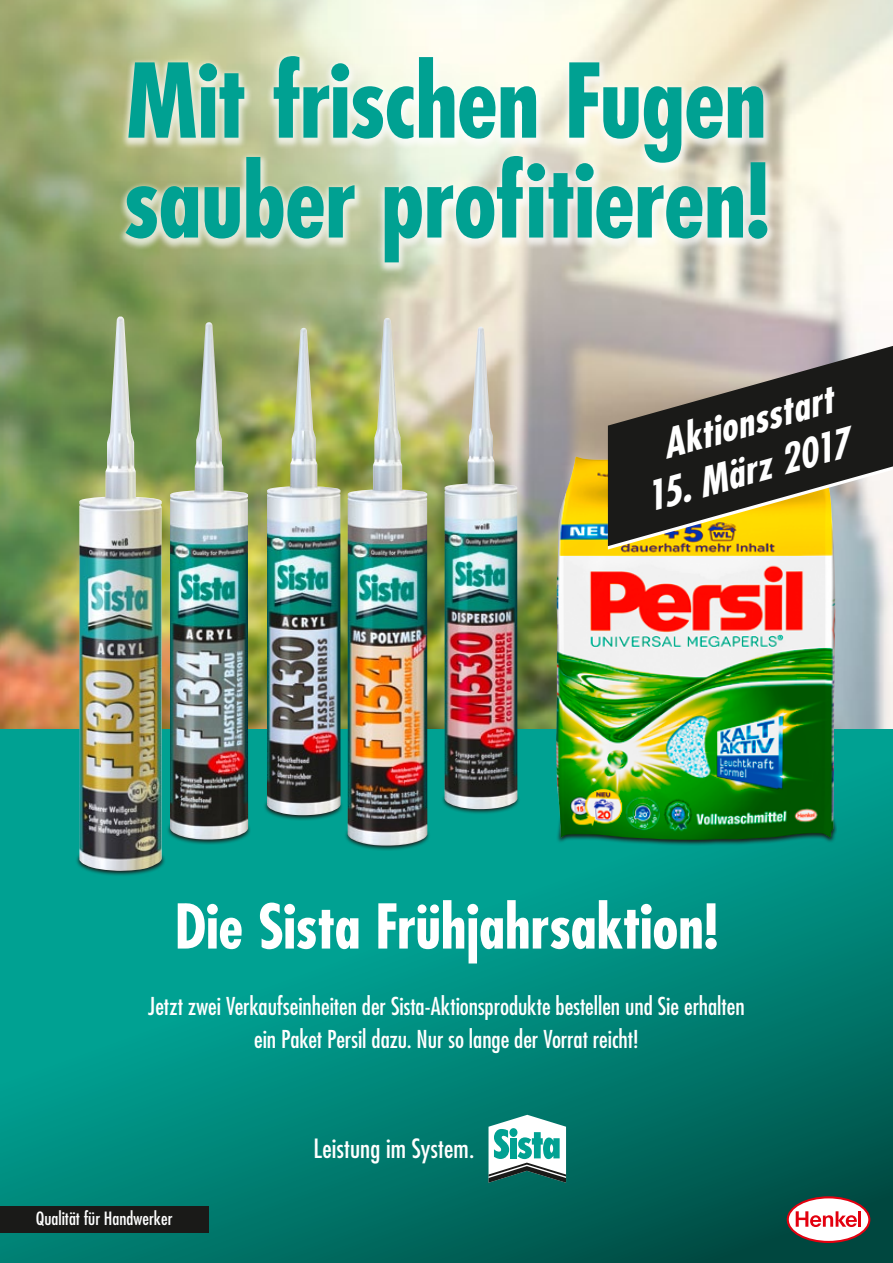
<style>
.page{position:relative;width:893px;height:1263px;background:#fff}
.page>*{position:absolute;margin:0;border:0;box-sizing:border-box;transform-origin:0 0}
.t1{font:700 condensed 99.9px/99.9px "Futura Std";letter-spacing:-.01em;color:#00a192}
.t2{font:700 condensed 60px "Futura Std";letter-spacing:-.01em;color:#fff}
.t3{font:italic 700 condensed 39px "Futura Std";color:#fff}
.t4{font:condensed 25.8px "Futura Std";letter-spacing:.005em;color:#fff}
.t5{font:condensed 24px/33px "Futura Std";letter-spacing:-.005em;color:#fff;text-align:center}
.t6{font:condensed 17.85px "Futura Std";color:#fff}
</style>
<div class="page">
<img style="left:0;top:0;width:893px;height:729px">
<svg style="left:0;top:729px;width:893px;height:534px;background:#00877a"></svg>
<svg style="left:787px;top:1196px;width:83px;height:47px"></svg>
<div style="left:789px;top:1198px;width:79px;height:43px;background:#fff;border-radius:50%"></div>
<hr style="left:858px;top:1211px;width:3px;height:16px;background:#e3000f">
<svg style="left:796px;top:1211px;width:61px;height:16px"></svg>
<div style="left:0;top:1206px;width:208px;height:26px;background:#1a1a18"></div>
<svg style="left:488px;top:1115px;width:78px;height:68px"></svg>
<svg style="left:75px;top:844px;width:90px;height:33px"></svg>
<img style="left:79px;top:316px;width:83px;height:555px">
<svg style="left:166px;top:814px;width:85px;height:31px"></svg>
<img style="left:170px;top:322px;width:78px;height:518px">
<svg style="left:344px;top:819px;width:87px;height:32px"></svg>
<img style="left:348px;top:318px;width:79px;height:528px">
<svg style="left:441px;top:785px;width:80px;height:30px"></svg>
<img style="left:445px;top:327px;width:72px;height:482px">
<svg style="left:263px;top:791px;width:81px;height:30px"></svg>
<img style="left:267px;top:328px;width:74px;height:487px">
<div style="left:118px;top:51px;width:659px;height:224px;background:#fff;opacity:.7"></div>
<svg style="left:556px;top:814px;width:281px;height:32px;background:#04867a"></svg>
<img style="left:556px;top:456px;width:279px;height:384px">
<svg style="left:608px;top:546px;width:285px;height:3px"></svg>
<svg style="left:608px;top:342px;width:285px;height:204px;background:#655e47"></svg>
<h1 class="t1" style="left:123px;top:51px;width:649px">Mit frischen Fugen sauber profitieren!</h1>
<h3 class="t3" style="left:656px;top:423px;width:177px;rotate:-16deg">Aktionsstart</h3>
<h3 class="t3" style="left:639px;top:476px;width:211px;rotate:-16deg">15. März 2017</h3>
<h2 class="t2" style="left:175px;top:889px;width:545px">Die Sista Frühjahrsaktion!</h2>
<p class="t5" style="left:148px;top:989px;width:598px">Jetzt zwei Verkaufseinheiten der Sista-Aktionsprodukte bestellen und Sie erhalten ein Paket Persil dazu. Nur so lange der Vorrat reicht!</p>
<p class="t6" style="left:36px;top:1208px;width:138px">Qualität für Handwerker</p>
<p class="t4" style="left:313px;top:1133px;width:162px">Leistung im System.</p>
</div>
